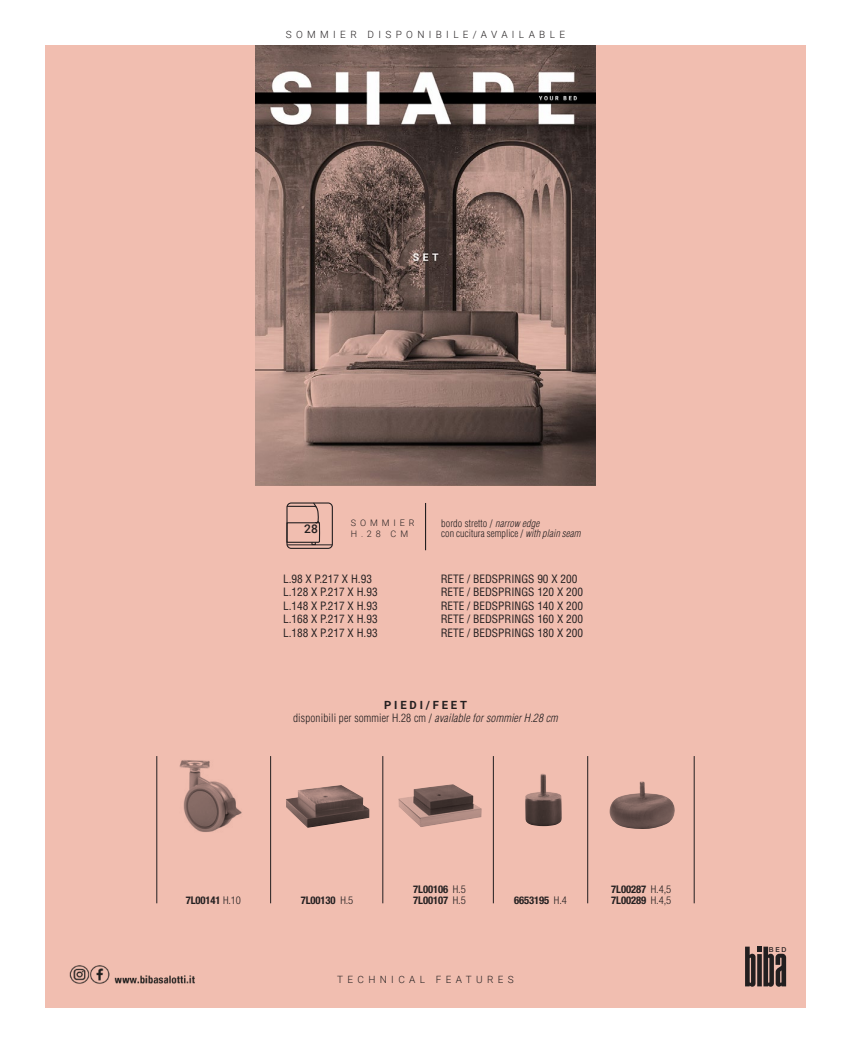
<style>
.page{position:relative;width:851px;height:1053px;background:#fff}
.page>*{position:absolute;margin:0;border:0;box-sizing:border-box;transform-origin:0 0}
.t1{font:500 12px "Roboto";color:#231f20}
.t2{font:condensed 11.25px "Helvetica LT Std";color:#231f20}
.t3{font:300 condensed 11.25px "Helvetica LT Std";letter-spacing:.01em;color:#231f20}
.t4{font:700 11.25px "Roboto";letter-spacing:.255em;color:#231f20}
.t5{font:700 condensed 10.62px "Helvetica Neue";letter-spacing:-.01em;color:#231f20}
.Normale{font:300 condensed 10.12px "Helvetica LT Std";letter-spacing:.005em;color:#231f20}
.t6{font:300 10px "Roboto";letter-spacing:.435em;color:#231f20}
.t7{font:300 9px "Roboto";letter-spacing:.435em;color:#231f20}
.t8{font:500 6.75px "Helvetica Neue";color:#231f20}
.s1{font-style:italic}
.s2{font-weight:300}
</style>
<div class="page">
<div style="left:45px;top:45px;width:760px;height:961px;background:#f1beb0"></div>
<img style="left:255px;top:45px;width:341px;height:440px">
<img style="left:398px;top:784px;width:83px;height:43px">
<img style="left:179px;top:760px;width:63px;height:72px">
<img style="left:286px;top:785px;width:83px;height:42px">
<img style="left:525px;top:773px;width:37px;height:53px">
<img style="left:609px;top:781px;width:66px;height:48px">
<hr style="left:693px;top:756px;width:1px;height:147px;background:#231f20">
<hr style="left:587px;top:756px;width:1px;height:147px;background:#231f20">
<hr style="left:382px;top:756px;width:1px;height:147px;background:#231f20">
<hr style="left:270px;top:756px;width:1px;height:147px;background:#231f20">
<hr style="left:156px;top:756px;width:1px;height:147px;background:#231f20">
<hr style="left:493px;top:756px;width:1px;height:147px;background:#231f20">
<svg style="left:745px;top:946px;width:41px;height:40px"></svg>
<img style="left:69px;top:965px;width:126px;height:19px">
<hr style="left:287px;top:544px;width:45px;height:1px;background:#231f20">
<div style="left:286px;top:502px;width:47px;height:47px;border:1px solid #231f20;border-radius:4px"></div>
<svg style="left:286px;top:502px;width:35px;height:43px"></svg>
<hr style="left:425px;top:503px;width:1px;height:47px;background:#231f20">
<p class="t6" style="left:286px;top:27px;width:280px">SOMMIER DISPONIBILE/AVAILABLE</p>
<p class="Normale" style="left:441px;top:517px;width:102px">bordo stretto / <span class="s1">narrow edge</span></p>
<p class="Normale" style="left:441px;top:527px;width:144px">con cucitura semplice / <span class="s1">withplainseam</span></p>
<p class="t7" style="left:351px;top:516px;width:65px">SOMMIER</p>
<p class="t7" style="left:351px;top:527px;width:59px">H.28 CM</p>
<p class="t1" style="left:304px;top:520px;width:15px">28</p>
<p class="t1" style="left:360px;top:520px;width:15px">23</p>
<p class="t1" style="left:476px;top:520px;width:15px">28</p>
<p class="t1" style="left:531px;top:520px;width:15px">14</p>
<p class="t2" style="left:283px;top:571px;width:90px">L.98 X P.217 X H.93</p>
<p class="t2" style="left:440px;top:571px;width:138px">RETE / BEDSPRINGS 90 X 200</p>
<p class="t2" style="left:283px;top:585px;width:96px">L.128 X P.217 X H.93</p>
<p class="t2" style="left:440px;top:585px;width:144px">RETE / BEDSPRINGS 120 X 200</p>
<p class="t2" style="left:283px;top:598px;width:96px">L.148 X P.217 X H.93</p>
<p class="t2" style="left:440px;top:598px;width:144px">RETE / BEDSPRINGS 140 X 200</p>
<p class="t2" style="left:283px;top:612px;width:96px">L.168 X P.217 X H.93</p>
<p class="t2" style="left:440px;top:612px;width:144px">RETE / BEDSPRINGS 160 X 200</p>
<p class="t2" style="left:283px;top:625px;width:96px">L.188 X P.217 X H.93</p>
<p class="t2" style="left:440px;top:625px;width:144px">RETE / BEDSPRINGS 180 X 200</p>
<p class="t4" style="left:384px;top:696px;width:84px">PIEDI/FEET</p>
<p class="t3" style="left:293px;top:711px;width:269px">disponibili per sommier H.28 cm / <span class="s1">availableforsommierH.28cm</span></p>
<p class="t5" style="left:413px;top:882px;width:54px">7L00106 <span class="s2">H.5</span></p>
<p class="t5" style="left:413px;top:894px;width:54px">7L00107 <span class="s2">H.5</span></p>
<p class="t5" style="left:186px;top:893px;width:57px">7L00141 <span class="s2">H.10</span></p>
<p class="t5" style="left:300px;top:893px;width:54px">7L00130 <span class="s2">H.5</span></p>
<p class="t5" style="left:514px;top:893px;width:54px">6653195 <span class="s2">H.4</span></p>
<p class="t6" style="left:337px;top:972px;width:178px">TECHNICAL FEATURES</p>
<p class="t5" style="left:611px;top:882px;width:62px">7L00287 <span class="s2">H.4,5</span></p>
<p class="t5" style="left:611px;top:894px;width:62px">7L00289 <span class="s2">H.4,5</span></p>
<p class="t8" style="left:768px;top:945px;width:19px">BED</p>
</div>
